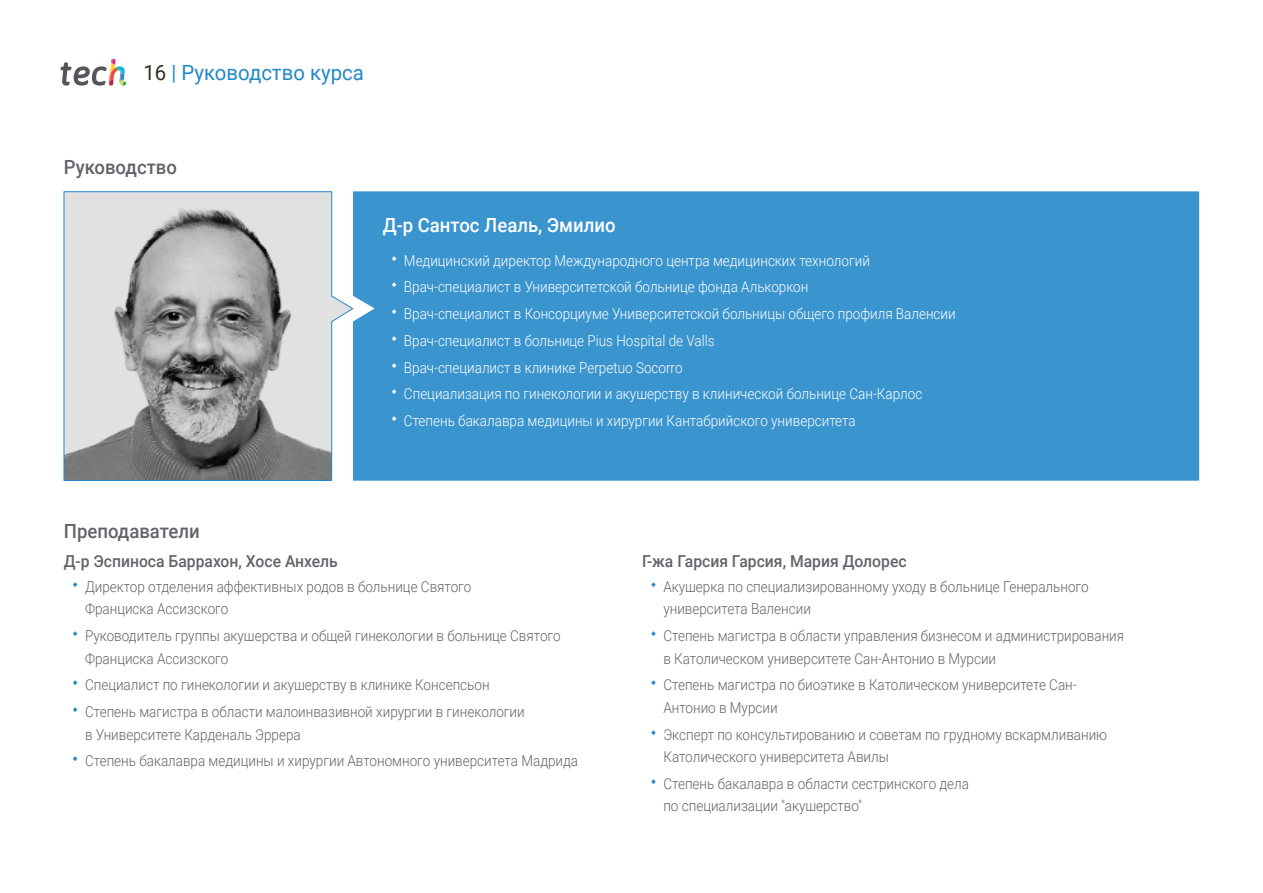
<style>
.page{position:relative;width:1263px;height:893px;background:#fff}
.page>*{position:absolute;margin:0;border:0;box-sizing:border-box;transform-origin:0 0}
.t1{font:21px "Roboto";color:#2488c9}
.t2{font:500 19.5px "Roboto";color:#61646a;scale:.95 1}
.t3{font:500 19.5px "Roboto";color:#fff;scale:.95 1}
.t4{font:500 16.5px "Roboto";color:#61646a;scale:.95 1}
.t5{font:300 15px/22.5px "Roboto";color:#61646a;scale:.9 1}
.t6{font:300 15px/26.7px "Roboto";color:#fff;scale:.9 1}
.s1{color:#312e20}
</style>
<div class="page">
<svg style="left:61px;top:59px;width:65px;height:27px"></svg>
<div style="left:353px;top:191px;width:846px;height:290px;background:#3a94ce"></div>
<svg style="left:64px;top:191px;width:289px;height:290px;background:#b4b5b6"></svg>
<svg style="left:392px;top:256px;width:5px;height:5px"></svg>
<svg style="left:392px;top:282px;width:5px;height:5px"></svg>
<svg style="left:392px;top:309px;width:5px;height:5px"></svg>
<svg style="left:392px;top:336px;width:5px;height:5px"></svg>
<svg style="left:392px;top:363px;width:5px;height:5px"></svg>
<svg style="left:392px;top:389px;width:5px;height:5px"></svg>
<svg style="left:392px;top:416px;width:5px;height:5px"></svg>
<h1 class="t1" style="left:144px;top:57px;width:222px"><span class="s1">16</span> | Руководство курса</h1>
<h2 class="t2" style="left:64px;top:154px;width:121px">Руководство</h2>
<h2 class="t2" style="left:64px;top:517px;width:144px">Преподаватели</h2>
<h2 class="t3" style="left:383px;top:211px;width:247px">Д-р Сантос Леаль, Эмилио</h2>
<p class="t6" style="left:404px;top:246px;width:615px">Медицинский директор Международного центра медицинских технологий Врач-специалист в Университетской больнице фонда Алькоркон<br>Врач-специалист в Консорциуме Университетской больницы общего профиля Валенсии Врач-специалист в больнице Pius Hospital de Valls<br>Врач-специалист в клинике Perpetuo Socorro<br>Специализация по гинекологии и акушерству в клинической больнице Сан-Карлос Степень бакалавра медицины и хирургии Кантабрийского университета</p>
<p class="t4" style="left:64px;top:550px;width:290px">Д-р Эспиноса Баррахон, Хосе Анхель</p>
<p class="t5" style="left:85px;top:575px;width:431px">Директор отделения аффективных родов в больнице Святого<br>Франциска Ассизского</p>
<p class="t5" style="left:85px;top:624px;width:530px">Руководитель группы акушерства и общей гинекологии в больнице Святого<br>Франциска Ассизского</p>
<p class="t5" style="left:85px;top:671px;width:490px;line-height:26.7px">Специалист по гинекологии и акушерству в клинике Консепсьон<br>Степень магистра в области малоинвазивной хирургии в гинекологии</p>
<p class="t5" style="left:85px;top:720px;width:549px;line-height:26.7px">в Университете Карденаль Эррера<br>Степень бакалавра медицины и хирургии Автономного университета Мадрида</p>
<p class="t4" style="left:642px;top:550px;width:280px">Г-жа Гарсия Гарсия, Мария Долорес</p>
<p class="t5" style="left:663px;top:575px;width:474px">Акушерка по специализированному уходу в больнице Генерального университета Валенсии</p>
<p class="t5" style="left:663px;top:624px;width:513px">Степень магистра в области управления бизнесом и администрирования в Католическом университете Сан-Антонио в Мурсии</p>
<p class="t5" style="left:663px;top:673px;width:461px">Степень магистра по биоэтике в Католическом университете Сан-<br>Антонио в Мурсии</p>
<p class="t5" style="left:663px;top:723px;width:495px">Эксперт по консультированию и советам по грудному вскармливанию<br>Католического университета Авилы</p>
<p class="t5" style="left:663px;top:772px;width:341px">Степень бакалавра в области сестринского дела по специализации "акушерство"</p>
</div>
